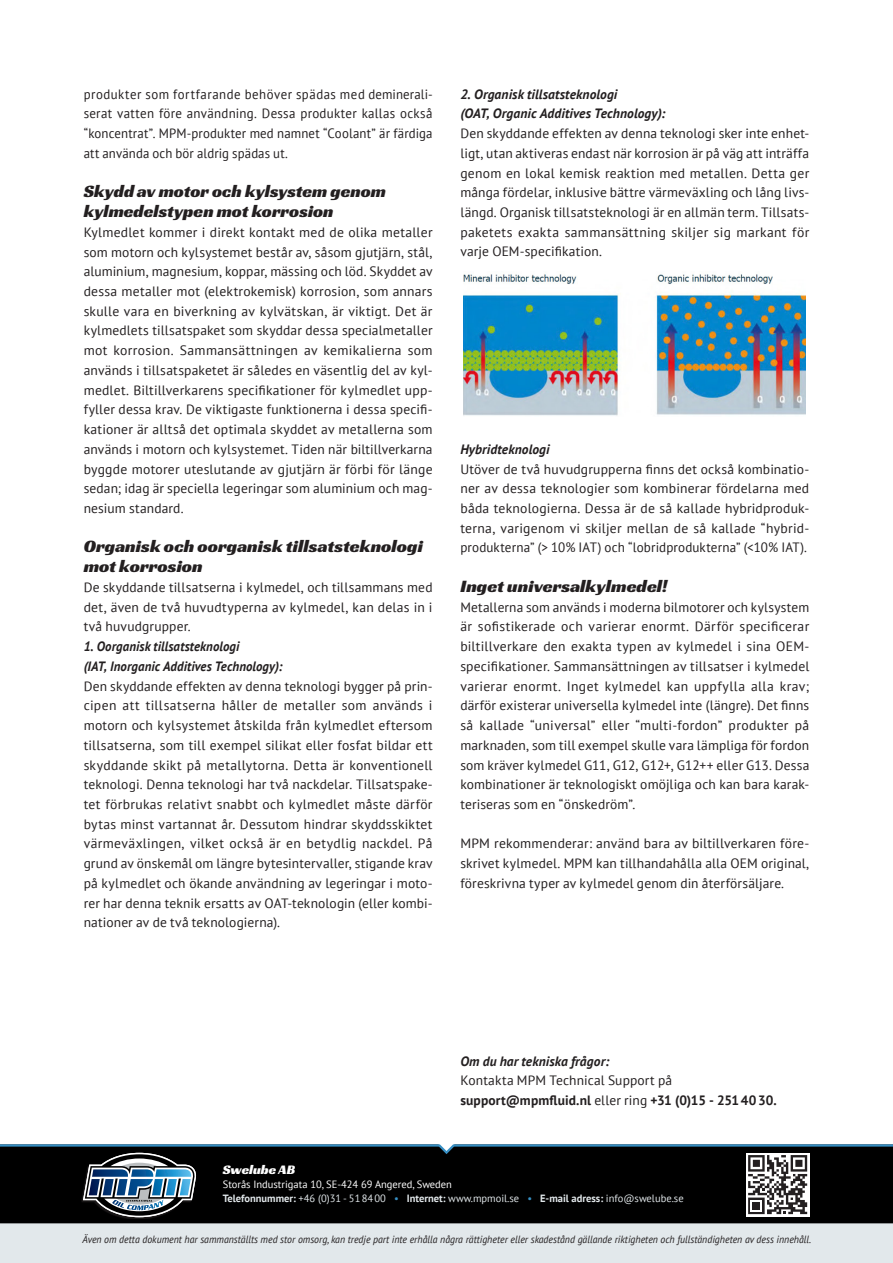
<style>
.page{position:relative;width:893px;height:1263px;background:#fff}
.page>*{position:absolute;margin:0;border:0;box-sizing:border-box;transform-origin:0 0}
.Subkopje{font:18px/19.6px "Racing Sans One";color:#231f20}
.tekst{font:13.5px/19.6px "PT Sans";letter-spacing:.015em;color:#231f20;text-align:justify}
.tekst-2{font:13.5px/19.6px "PT Sans";letter-spacing:.015em;color:#231f20;scale:.95 1}
.tekst-3{font:italic 700 13.5px/19.6px "PT Sans";letter-spacing:.01em;color:#231f20}
.Bijschrift{font:italic 700 13.5px/19.6px "PT Sans";letter-spacing:.01em;color:#231f20;scale:.95 1}
.tekst-4{font:13.5px "PT Sans";letter-spacing:.015em;color:#231f20;scale:.96 1}
.tekst-5{font:13.5px "PT Sans";letter-spacing:.04em;color:#231f20;scale:.95 1}
.tekst-6{font:700 13.5px "PT Sans";letter-spacing:.01em;color:#231f20}
.Bijschrift-2{font:italic 700 13.5px "PT Sans";letter-spacing:.01em;color:#231f20}
.t1{font:13.5px "Racing Sans One";color:#fff}
.t2{font:italic 10.5px "PT Sans";color:#231f20;scale:.94 1}
.t3{font:10.5px "PT Sans";color:#e2e8eb}
.t4{font:10.5px "PT Sans";color:#fff}
.t5{font:10.5px "PT Sans";color:#378fc3}
.s1{font-weight:400}
.s2{font-weight:700}
</style>
<div class="page">
<div style="left:0;top:1219px;width:893px;height:44px;background:#e2e8eb"></div>
<div style="left:0;top:1217px;width:893px;height:6px;background:#000"></div>
<div style="left:81px;top:1153px;width:115px;height:66px;background:#231f20;opacity:.75"></div>
<svg style="left:0;top:1144px;width:893px;height:73px;background:#15191d"></svg>
<img style="left:463px;top:274px;width:342px;height:142px">
<p class="tekst-5" style="left:84px;top:85px;width:369px">produkter som fortfarande behöver spädas med deminerali-</p>
<p class="tekst-2" style="left:84px;top:123px;width:369px">“koncentrat .” MPM-produkter med namnet “Coolant” är färdiga att använda och bör aldrig spädas ut.</p>
<p class="Subkopje" style="left:84px;top:181px;width:304px">Skydd av motor och kylsystem genom kylmedelstypen mot korrosion</p>
<p class="tekst" style="left:84px;top:222px;width:350px">Kylmedlet kommer i direkt kontakt med de olika metaller som motorn och kylsystemet består av, såsom gjutjärn, stål, aluminium, magnesium, koppar, mässing och löd. Skyddet av dessa metaller mot (elektrokemisk) korrosion, som annars skulle vara en biverkning av kylvätskan, är viktigt. Det är kylmedlets tillsatspaket som skyddar dessa specialmetaller mot korrosion. Sammansättningen av kemikalierna som</p>
<p class="tekst-4" style="left:84px;top:105px;width:365px">serat vatten före användning. Dessa produkter kallas också</p>
<p class="tekst" style="left:84px;top:360px;width:350px">används i tillsatspaketet är således en väsentlig del av kyl-</p>
<p class="tekst" style="left:84px;top:380px;width:350px">medlet. Biltillverkarens specifikationer för kylmedlet upp-</p>
<p class="tekst" style="left:84px;top:399px;width:350px">fyller dessa krav. De viktigaste funktionerna i dessa specifi-</p>
<p class="tekst" style="left:84px;top:419px;width:350px">kationer är alltså det optimala skyddet av metallerna som</p>
<p class="tekst" style="left:84px;top:439px;width:350px">används i motorn och kylsystemet. Tiden när biltillverkarna byggde motorer uteslutande av gjutjärn är förbi för länge</p>
<p class="tekst" style="left:84px;top:498px;width:101px">nesium standard.</p>
<p class="tekst" style="left:84px;top:478px;width:350px">sedan; idag är speciella legeringar som aluminium och mag-</p>
<p class="Subkopje" style="left:84px;top:536px;width:341px">Organisk och oorganisk tillsatsteknologi mot korrosion</p>
<p class="tekst" style="left:84px;top:577px;width:350px">De skyddande tillsatserna i kylmedel, och tillsammans med det, även de två huvudtyperna av kylmedel, kan delas in i två huvudgrupper.</p>
<p class="Bijschrift" style="left:84px;top:636px;width:211px">1. Oorganisk tillsatsteknologi<br>(IAT, Inorganic Additives Technology :(</p>
<p class="tekst" style="left:84px;top:695px;width:350px">cipen att tillsatserna håller de metaller som används i</p>
<p class="tekst" style="left:84px;top:676px;width:350px">Den skyddande effekten av denna teknologi bygger på prin-</p>
<p class="tekst" style="left:84px;top:715px;width:350px">motorn och kylsystemet åtskilda från kylmedlet eftersom tillsatserna, som till exempel silikat eller fosfat bildar ett skyddande skikt på metallytorna. Detta är konventionell</p>
<p class="tekst" style="left:84px;top:794px;width:350px">tet förbrukas relativt snabbt och kylmedlet måste därför</p>
<p class="tekst" style="left:84px;top:774px;width:350px">teknologi. Denna teknologi har två nackdelar. Tillsatspake-</p>
<p class="tekst" style="left:84px;top:814px;width:350px">bytas minst vartannat år. Dessutom hindrar skyddsskiktet värmeväxlingen, vilket också är en betydlig nackdel. På grund av önskemål om längre bytesintervaller, stigande krav</p>
<p class="tekst" style="left:84px;top:873px;width:350px">på kylmedlet och ökande användning av legeringar i moto-</p>
<p class="tekst" style="left:84px;top:893px;width:350px">rer har denna teknik ersatts av OAT-teknologin (eller kombi-</p>
<p class="tekst" style="left:84px;top:912px;width:198px">nationer av de två teknologierna .(</p>
<p class="tekst-3" style="left:460px;top:84px;width:207px">2. Organisk tillsatsteknologi<br>(OAT, Organic Additives Technology :(</p>
<p class="tekst" style="left:460px;top:143px;width:350px">ligt, utan aktiveras endast när korrosion är på väg att inträffa</p>
<p class="tekst" style="left:460px;top:123px;width:350px">Den skyddande effekten av denna teknologi sker inte enhet-</p>
<p class="tekst" style="left:460px;top:163px;width:350px">genom en lokal kemisk reaktion med metallen. Detta ger</p>
<p class="tekst" style="left:460px;top:182px;width:350px">många fördelar, inklusive bättre värmeväxling och lång livs-</p>
<p class="tekst" style="left:460px;top:202px;width:350px">längd. Organisk tillsatsteknologi är en allmän term. Tillsats-</p>
<p class="tekst" style="left:460px;top:222px;width:350px">paketets exakta sammansättning skiljer sig markant för</p>
<p class="tekst" style="left:460px;top:242px;width:143px">varje OEM-specifikation.</p>
<p class="Bijschrift-2" style="left:460px;top:440px;width:91px">Hybridteknologi</p>
<p class="tekst" style="left:460px;top:478px;width:350px">ner av dessa teknologier som kombinerar fördelarna med</p>
<p class="tekst" style="left:460px;top:459px;width:350px">Utöver de två huvudgrupperna finns det också kombinatio-</p>
<p class="tekst" style="left:460px;top:498px;width:350px">båda teknologierna. Dessa är de så kallade hybridproduk-</p>
<p class="tekst" style="left:460px;top:518px;width:350px">terna, varigenom vi skiljer mellan de så kallade “hybrid-</p>
<p class="tekst" style="left:460px;top:538px;width:348px">produkterna” (&gt; 10% IAT) och “lobridprodukterna” (&lt;10% IAT .(</p>
<p class="Subkopje" style="left:460px;top:576px;width:209px">Inget universalkylmedel!</p>
<p class="tekst" style="left:460px;top:597px;width:350px">Metallerna som används i moderna bilmotorer och kylsystem är sofistikerade och varierar enormt. Därför specificerar</p>
<p class="tekst" style="left:460px;top:656px;width:350px">specifikationer. Sammansättningen av tillsatser i kylmedel</p>
<p class="tekst" style="left:460px;top:636px;width:350px">biltillverkare den exakta typen av kylmedel i sina OEM-</p>
<p class="tekst" style="left:460px;top:676px;width:350px;text-align:right">varierar enormt. Inget kylmedel kan uppfylla alla krav; därför existerar universella kylmedel inte (längre .) Det finns på</p>
<p class="tekst" style="left:530px;top:715px;width:67px">“universal”</p>
<p class="tekst" style="left:636px;top:715px;width:88px">“multi-fordon”</p>
<p class="tekst" style="left:460px;top:715px;width:350px;text-align:left">så<br>marknaden, som till exempel skulle vara lämpliga för fordon som kräver kylmedel G11, G12, G12+, G12++ eller G13. Dessa</p>
<p class="tekst" style="left:460px;top:794px;width:176px">teriseras som en “önskedröm .“</p>
<p class="tekst" style="left:479px;top:715px;width:46px">kallade</p>
<p class="tekst" style="left:602px;top:715px;width:29px">eller</p>
<p class="tekst" style="left:729px;top:715px;width:62px">produkter</p>
<p class="tekst" style="left:460px;top:774px;width:350px">kombinationer är teknologiskt omöjliga och kan bara karak-</p>
<p class="tekst" style="left:460px;top:833px;width:350px">MPM rekommenderar: använd bara av biltillverkaren före-</p>
<p class="tekst" style="left:460px;top:873px;width:325px">föreskrivna typer av kylmedel genom din återförsäljare.</p>
<p class="tekst" style="left:460px;top:853px;width:350px">skrivet kylmedel. MPM kan tillhandahålla alla OEM original,</p>
<p class="tekst-3" style="left:460px;top:1051px;width:150px">Om du har tekniska frågor:</p>
<p class="tekst" style="left:460px;top:1070px;width:213px">Kontakta MPM Technical Support på</p>
<p class="tekst-6" style="left:460px;top:1091px;width:318px">support@mpmfluid.nl <span class="s1">eller ring</span> +31 (0) 15 - 2514030.</p>
<p class="t1" style="left:223px;top:1161px;width:74px">Swelube AB</p>
<p class="t4" style="left:223px;top:1178px;width:231px">Storås Industrigata 10, SE-424 69 Angered, Sweden</p>
<p class="t3" style="left:223px;top:1192px;width:165px"><span class="s2">Telefonnummer:</span> +46 )0( 31 - 518400</p>
<p class="t2" style="left:83px;top:1233px;width:777px">Även om detta dokument har sammanställts med stor omsorg, kan tredje part inte erhålla några rättigheter eller skadestånd gällande riktigheten och fullständigheten av dess innehåll.</p>
<p class="t3" style="left:540px;top:1192px;width:145px"><span class="s2">-E mail adress:</span> info@swelube.se</p>
<p class="t3" style="left:407px;top:1192px;width:114px"><span class="s2">Internet:</span> www.mpmoil.se</p>
<p class="t5" style="left:394px;top:1192px;width:6px">•</p>
<p class="t5" style="left:527px;top:1192px;width:6px">•</p>
</div>
